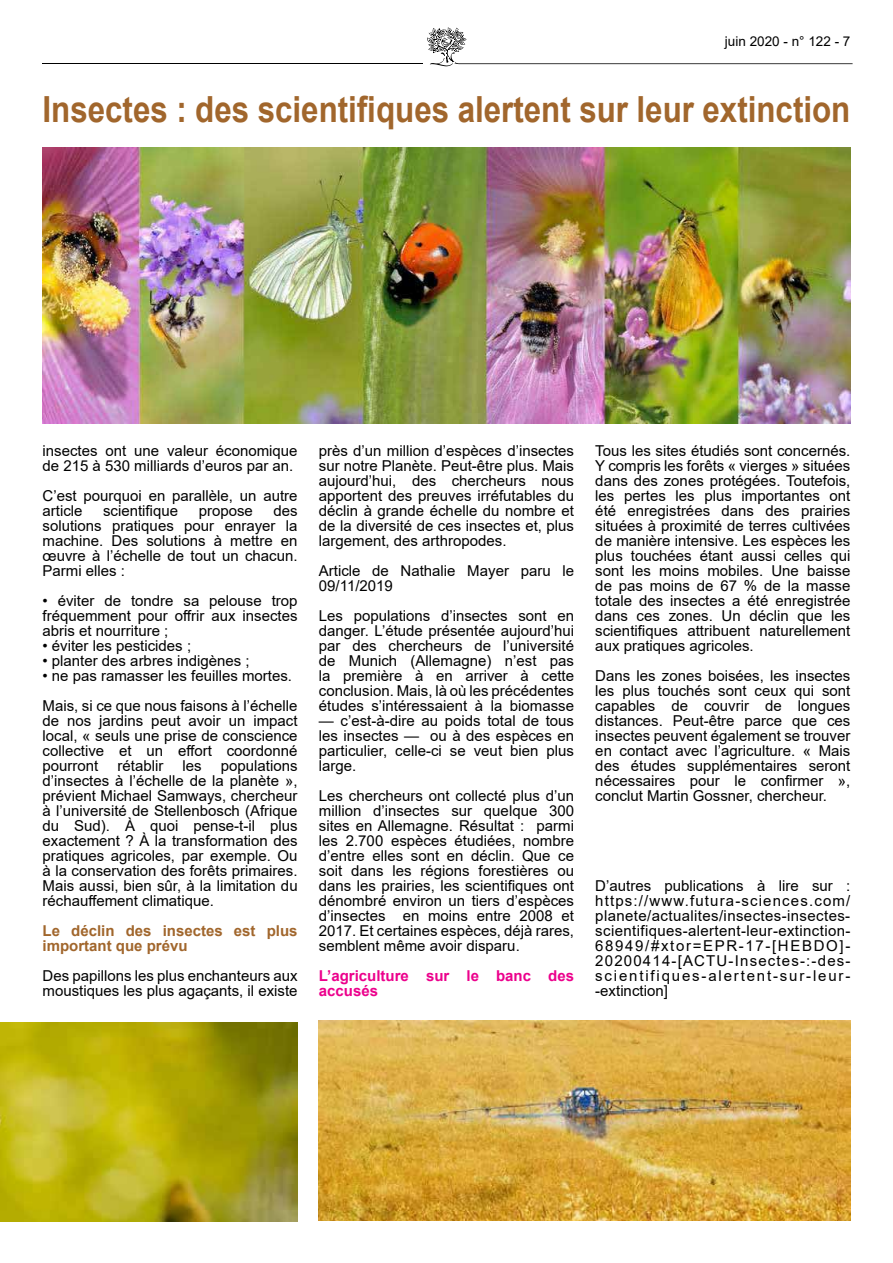
<style>
.page{position:relative;width:893px;height:1263px;background:#fff}
.page>*{position:absolute;margin:0;border:0;box-sizing:border-box;transform-origin:0 0}
.t1{font:700 36px "Arial";color:#a1662c;scale:.87 1}
.t2{font:15px/15px "Arial";color:#000;text-align:justify}
.t3{font:700 15px/15px "Arial";color:#a1662c}
.t4{font:700 15px/15px "Arial";color:#ec008c}
.t5{font:13.5px "Arial";color:#000}
</style>
<div class="page">
<svg style="left:427px;top:27px;width:426px;height:39px"></svg>
<hr style="left:43px;top:63px;width:380px;height:1px;background:#000">
<img style="left:43px;top:147px;width:807px;height:277px">
<img style="left:319px;top:1020px;width:531px;height:200px">
<img style="left:0;top:1022px;width:298px;height:200px">
<p class="t5" style="left:725px;top:32px;width:127px">juin 2020 - n° 122 - 7</p>
<h1 class="t1" style="left:43px;top:84px;width:930px">Insectes : des scientifiques alertent sur leur extinction</h1>
<p class="t2" style="left:43px;top:443px;width:257px">insectes ont une valeur économique de 215 à 530 milliards d’euros par an.</p>
<p class="t2" style="left:43px;top:488px;width:257px">C’est pourquoi en parallèle, un autre article</p>
<p class="t2" style="left:103px;top:503px;width:77px">scientifique</p>
<p class="t2" style="left:199px;top:503px;width:56px">propose</p>
<p class="t2" style="left:43px;top:503px;width:257px;text-indent:231px">des solutions pratiques pour enrayer la machine. Des solutions à mettre en œuvre à l’échelle de tout un chacun.<br>Parmi elles :</p>
<p class="t2" style="left:43px;top:593px;width:257px">• éviter de tondre sa pelouse trop fréquemment pour offrir aux insectes abris et nourriture ;</p>
<p class="t2" style="left:43px;top:638px;width:150px">• éviter les pesticides ;</p>
<p class="t2" style="left:43px;top:653px;width:209px">• planter des arbres indigènes ;</p>
<p class="t2" style="left:43px;top:661px;width:257px;line-height:30px">• ne pas ramasser les feuilles mortes.<br>Mais, si ce que nous faisons à l’échelle</p>
<p class="t2" style="left:43px;top:713px;width:257px">de nos jardins peut avoir un impact local, « seuls une prise de conscience collective et un effort coordonné pourront</p>
<p class="t2" style="left:118px;top:758px;width:47px">rétablir</p>
<p class="t2" style="left:183px;top:758px;width:21px">les</p>
<p class="t2" style="left:43px;top:758px;width:257px;text-indent:178px">populations d’insectes à l’échelle de la planète », prévient Michael Samways, chercheur à l’université de Stellenbosch (Afrique du Sud). À quoi pense-t-il plus exactement ? À la transformation des pratiques agricoles, par exemple. Ou à la conservation des forêts primaires.<br>Mais aussi, bien sûr, à la limitation du réchauffement climatique.</p>
<p class="t3" style="left:43px;top:923px;width:257px">Le déclin des insectes est plus important que prévu</p>
<p class="t2" style="left:43px;top:968px;width:257px">Des papillons les plus enchanteurs aux moustiques les plus agaçants, il existe</p>
<p class="t2" style="left:319px;top:443px;width:257px">près d’un million d’espèces d’insectes sur notre Planète. Peut-être plus. Mais aujourd’hui, des chercheurs nous apportent des preuves irréfutables du déclin à grande échelle du nombre et de la diversité de ces insectes et, plus largement, des arthropodes.</p>
<p class="t2" style="left:319px;top:563px;width:257px">Article de Nathalie Mayer paru le<br>09/11/2019</p>
<p class="t2" style="left:319px;top:608px;width:257px">Les populations d’insectes sont en danger. L’étude présentée aujourd’hui par des chercheurs de l’université de Munich (Allemagne) n’est pas la première à en arriver à cette conclusion. Mais, là où les précédentes études s’intéressaient à la biomasse</p>
<p class="t2" style="left:319px;top:713px;width:257px">— c’est-à-dire au poids total de tous les insectes — ou à des espèces en particulier, celle-ci se veut bien plus large.</p>
<p class="t2" style="left:319px;top:788px;width:257px">Les chercheurs ont collecté plus d’un million d’insectes sur quelque 300 sites en Allemagne. Résultat : parmi les 2.700 espèces étudiées, nombre d’entre elles sont en déclin. Que ce soit dans les régions forestières ou dans les prairies, les scientifiques ont dénombré environ un tiers d’espèces d’insectes en moins entre 2008 et 2017. Et certaines espèces, déjà rares, semblent même avoir disparu.</p>
<p class="t4" style="left:319px;top:968px;width:257px">L’agriculture sur le banc des accusés</p>
<p class="t2" style="left:595px;top:443px;width:257px">Tous les sites étudiés sont concernés.<br>Y compris les forêts « vierges » situées dans des zones protégées. Toutefois, les pertes les plus importantes ont été enregistrées dans des prairies situées à proximité de terres cultivées de manière intensive. Les espèces les plus touchées étant aussi celles qui sont les moins mobiles. Une baisse de pas moins de 67 % de la masse totale des insectes a été enregistrée dans ces zones. Un déclin que les scientifiques attribuent naturellement aux pratiques agricoles.</p>
<p class="t2" style="left:595px;top:668px;width:257px">Dans les zones boisées, les insectes les plus touchés sont ceux qui sont capables de couvrir de longues distances. Peut-être parce que ces insectes peuvent également se trouver en contact avec l’agriculture. « Mais des études supplémentaires seront nécessaires pour le confirmer », conclut Martin Gossner, chercheur.</p>
<p class="t2" style="left:595px;top:878px;width:257px">D’autres publications à lire sur : https://www.futura-sciences.com/ planete/actualites/insectes-insectes&shy;scientifiques-alertent-leur-extinction-68949/#xtor=EPR-17-[HEBDO]- 20200414-[ACTU-Insectes-:-des&shy;scientifiques-alertent-sur-leur--extinction]</p>
</div>
